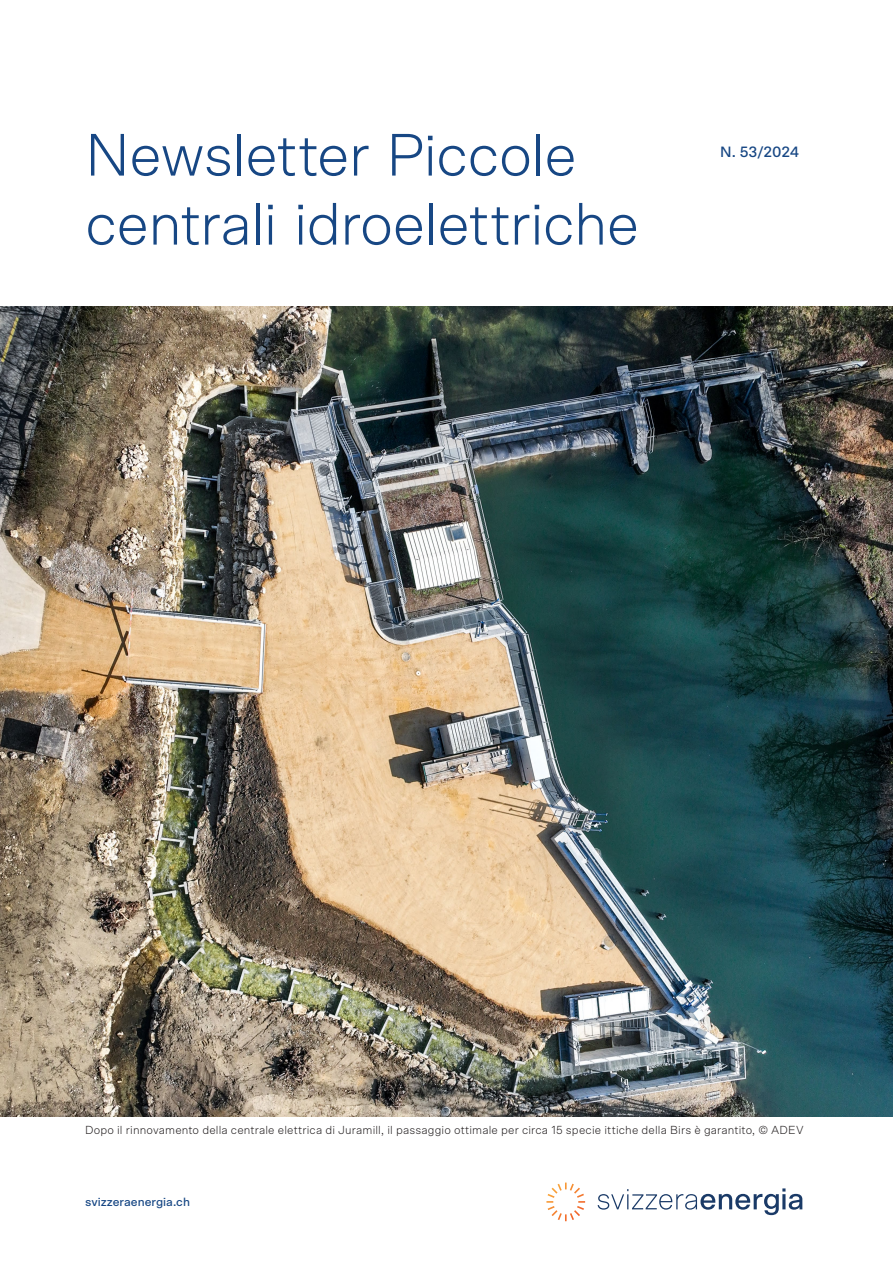
<style>
.page{position:relative;width:893px;height:1263px;background:#fff}
.page>*{position:absolute;margin:0;border:0;box-sizing:border-box;transform-origin:0 0}
.Fliesstext{font:300 60px/69px "Scto Grotesk A";letter-spacing:-.02em;color:#174784}
.Fliesstext-2{font:500 15px "Scto Grotesk A";letter-spacing:-.005em;color:#174784}
.Zielpublikum{font:500 12px "Scto Grotesk A";color:#174784}
.Legende{font:300 11.7px "Scto Grotesk A";letter-spacing:.01em;color:#231f20}
</style>
<div class="page">
<svg style="left:546px;top:1182px;width:39px;height:39px"></svg>
<svg style="left:598px;top:1188px;width:204px;height:27px"></svg>
<img style="left:0;top:306px;width:893px;height:810px">
<p class="Fliesstext" style="left:85px;top:120px;width:556px">Newsletter Piccole centrali idroelettriche</p>
<p class="Fliesstext-2" style="left:720px;top:143px;width:81px">N. 53/2024</p>
<p class="Legende" style="left:85px;top:1123px;width:720px">Dopo il rinnovamento della centrale elettrica di Juramill, il passaggio ottimale per circa 15 specie ittiche della Birs è garantito, © ADEV</p>
<p class="Zielpublikum" style="left:85px;top:1195px;width:106px">svizzeraenergia.ch</p>
</div>
